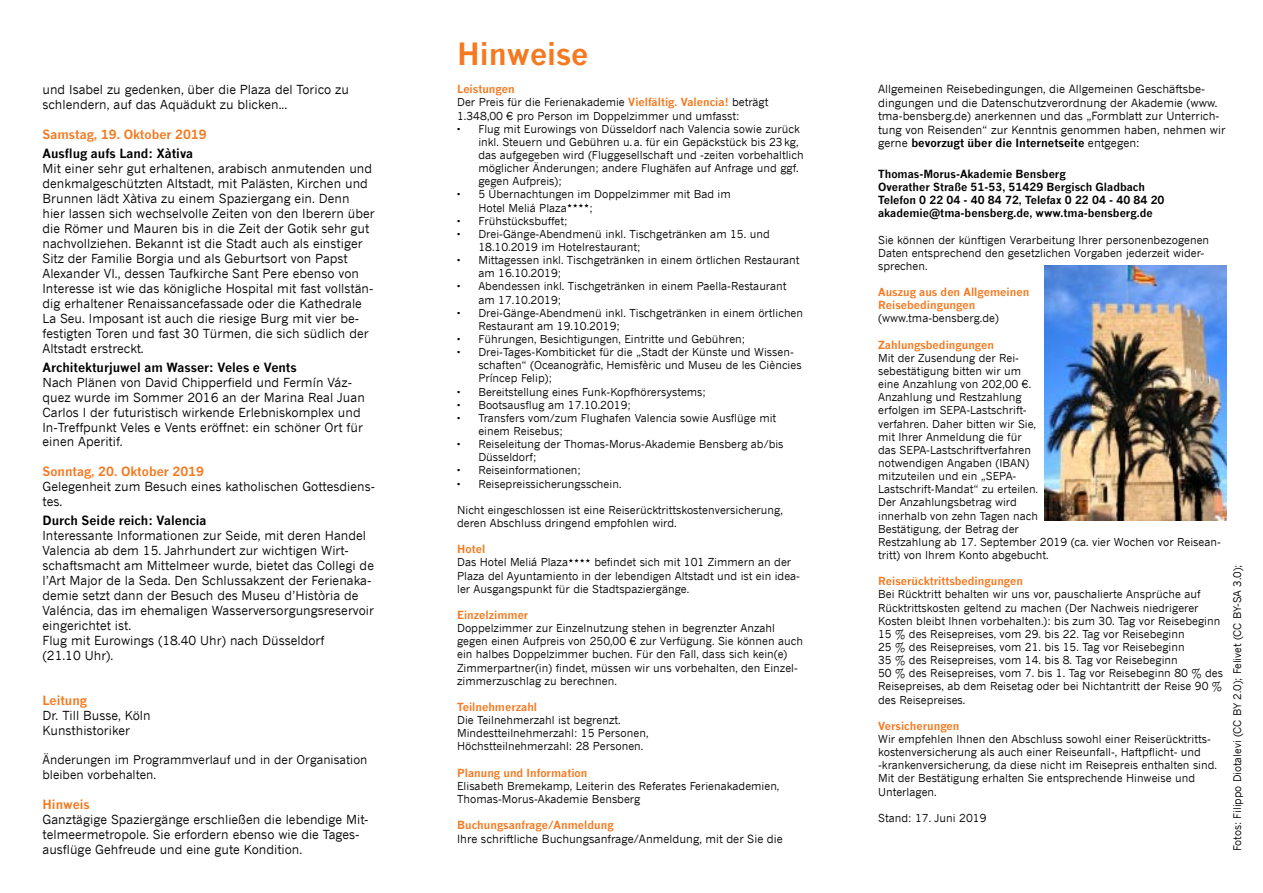
<style>
.page{position:relative;width:1263px;height:893px;background:#fff}
.page>*{position:absolute;margin:0;border:0;box-sizing:border-box;transform-origin:0 0}
.t1{font:700 30px "News Gothic";color:#f47920}
.t2{font:12.45px/15px "News Gothic";color:#000}
.t3{font:700 12.45px "News Gothic";color:#000}
.t4{font:700 12.45px "News Gothic";color:#f47920}
.t5{font:12px/14.4px "News Gothic";color:#000}
.t6{font:11.25px/13.5px "News Gothic";color:#000}
.t7{font:10.95px/13.2px "News Gothic";color:#000}
.t8{font:700 10.95px/13.2px "News Gothic";color:#f47920}
.t9{font:700 10.95px/13.2px "News Gothic";color:#000}
.t10{font:10.5px "News Gothic";color:#000}
.s1{font-weight:700;color:#f47920}
.s2{font-weight:700}
</style>
<div class="page">
<img style="left:1044px;top:265px;width:182px;height:255px">
<p class="t2" style="left:43px;top:82px;width:308px">und Isabel zu gedenken, über die Plaza del Torico zu schlendern, auf das Aquädukt zu blicken...</p>
<p class="t4" style="left:43px;top:127px;width:166px">Samstag, 19. Oktober 2019</p>
<p class="t3" style="left:43px;top:146px;width:152px">Ausflug aufs Land: Xàtiva</p>
<p class="t2" style="left:43px;top:161px;width:334px">Mit einer sehr gut erhaltenen, arabisch anmutenden und denkmalgeschützten Altstadt, mit Palästen, Kirchen und Brunnen lädt Xàtiva zu einem Spaziergang ein. Denn hier lassen sich wechselvolle Zeiten von den Iberern über die Römer und Mauren bis in die Zeit der Gotik sehr gut nachvollziehen. Bekannt ist die Stadt auch als einstiger Sitz der Familie Borgia und als Geburtsort von Papst Alexander VI., dessen Taufkirche Sant Pere ebenso von Interesse ist wie das königliche Hospital mit fast vollstän&shy;dig erhaltener Renaissancefassade oder die Kathedrale La Seu. Imposant ist auch die riesige Burg mit vier be&shy;festigten Toren und fast 30 Türmen, die sich südlich der Altstadt erstreckt.</p>
<p class="t3" style="left:43px;top:359px;width:256px">Architekturjuwel am Wasser: Veles e Vents</p>
<p class="t2" style="left:43px;top:374px;width:324px">Nach Plänen von David Chipperfield und Fermín Váz&shy;quez wurde im Sommer 2016 an der Marina Real Juan Carlos I der futuristisch wirkende Erlebniskomplex und In-Treffpunkt Veles e Vents eröffnet: ein schöner Ort für einen Aperitif.</p>
<p class="t4" style="left:43px;top:464px;width:163px">Sonntag, 20. Oktober 2019</p>
<p class="t2" style="left:43px;top:479px;width:334px">Gelegenheit zum Besuch eines katholischen Gottesdiens&shy;tes.</p>
<p class="t3" style="left:43px;top:513px;width:166px">Durch Seide reich: Valencia</p>
<p class="t2" style="left:43px;top:528px;width:333px">Interessante Informationen zur Seide, mit deren Handel Valencia ab dem 15. Jahrhundert zur wichtigen Wirt&shy;schaftsmacht am Mittelmeer wurde, bietet das Collegi de l’Art Major de la Seda. Den Schlussakzent der Ferienaka&shy;demie setzt dann der Besuch des Museu d’Història de Valéncia, das im ehemaligen Wasserversorgungsreservoir eingerichtet ist.<br>Flug mit Eurowings (18.40 Uhr) nach Düsseldorf<br>(21.10 Uhr).</p>
<p class="t4" style="left:43px;top:692px;width:46px">Leitung</p>
<p class="t2" style="left:43px;top:707px;width:110px">Dr. Till Busse, Köln<br>Kunsthistoriker</p>
<p class="t5" style="left:43px;top:752px;width:326px">Änderungen im Programmverlauf und in der Organisation bleiben vorbehalten.</p>
<p class="t4" style="left:43px;top:796px;width:49px">Hinweis</p>
<p class="t2" style="left:43px;top:811px;width:328px">Ganztägige Spaziergänge erschließen die lebendige Mit&shy;telmeermetropole. Sie erfordern ebenso wie die Tages&shy;ausflüge Gehfreude und eine gute Kondition.</p>
<h1 class="t1" style="left:457px;top:35px;width:133px">Hinweise</h1>
<p class="t7" style="left:457px;top:83px;width:313px"><span class="s1">Leistungen<br></span>Der Preis für die Ferienakademie <span class="s1">Vielfältig. Valencia!</span> beträgt<br>1.348,00 € pro Person im Doppelzimmer und umfasst:</p>
<p class="t7" style="left:478px;top:122px;width:327px">Flug mit Eurowings von Düsseldorf nach Valencia sowie zurück inkl. Steuern und Gebühren u.a. für ein Gepäckstück bis 23kg, das aufgegeben wird (Fluggesellschaft und -zeiten vorbehaltlich möglicher Änderungen; andere Flughäfen auf Anfrage und ggf. gegen Aufpreis);<br>5 Übernachtungen im Doppelzimmer mit Bad im<br>Hotel Meliá Plaza</p>
<p class="t7" style="left:589px;top:201px;width:5px">;</p>
<p class="t7" style="left:478px;top:214px;width:326px">Frühstücksbuffet;<br>Drei-Gänge-Abendmenü inkl. Tischgetränken am 15. und 18.10.2019 im Hotelrestaurant;<br>Mittagessen inkl. Tischgetränken in einem örtlichen Restaurant am 16.10.2019;<br>Abendessen inkl. Tischgetränken in einem Paella-Restaurant am 17.10.2019;<br>Drei-Gänge-Abendmenü inkl. Tischgetränken in einem örtlichen Restaurant am 19.10.2019;<br>Führungen, Besichtigungen, Eintritte und Gebühren; Drei-Tages-Kombiticket für die „Stadt der Künste und Wissen&shy;schaften“ (Oceanogràfic, Hemisfèric und Museu de les Ciències Príncep Felip);<br>Bereitstellung eines Funk-Kopfhörersystems;<br>Bootsausflug am 17.10.2019;<br>Transfers vom/zum Flughafen Valencia sowie Ausflüge mit einem Reisebus;<br>Reiseleitung der Thomas-Morus-Akademie Bensberg ab/bis Düsseldorf;<br>Reiseinformationen;<br>Reisepreissicherungsschein.</p>
<p class="t7" style="left:457px;top:503px;width:327px">Nicht eingeschlossen ist eine Reiserücktrittskostenversicherung, deren Abschluss dringend empfohlen wird.</p>
<p class="t8" style="left:457px;top:542px;width:30px">Hotel</p>
<p class="t7" style="left:457px;top:556px;width:113px">Das Hotel Meliá Plaza</p>
<p class="t7" style="left:457px;top:556px;width:344px;text-indent:137px">befindet sich mit 101 Zimmern an der<br>Plaza del Ayuntamiento in der lebendigen Altstadt und ist ein idea&shy;ler Ausgangspunkt für die Stadtspaziergänge.</p>
<p class="t8" style="left:457px;top:608px;width:73px">Einzelzimmer</p>
<p class="t7" style="left:457px;top:621px;width:347px">Doppelzimmer zur Einzelnutzung stehen in begrenzter Anzahl gegen einen Aufpreis von 250,00 € zur Verfügung. Sie können auch ein halbes Doppelzimmer buchen. Für den Fall, dass sich kein(e)<br>Zimmerpartner(in) findet, müssen wir uns vorbehalten, den Einzel&shy;zimmerzuschlag zu berechnen.</p>
<p class="t8" style="left:457px;top:700px;width:82px">Teilnehmerzahl</p>
<p class="t7" style="left:457px;top:713px;width:193px">Die Teilnehmerzahl ist begrenzt.<br>Mindestteilnehmerzahl: 15 Personen,<br>Höchstteilnehmerzahl: 28 Personen.</p>
<p class="t8" style="left:457px;top:766px;width:132px">Planung und Information</p>
<p class="t7" style="left:457px;top:779px;width:324px">Elisabeth Bremekamp, Leiterin des Referates Ferienakademien,<br>Thomas-Morus-Akademie Bensberg</p>
<p class="t8" style="left:457px;top:818px;width:158px">Buchungsanfrage/Anmeldung</p>
<p class="t6" style="left:457px;top:832px;width:327px">Ihre schriftliche Buchungsanfrage/Anmeldung, mit der Sie die</p>
<p class="t6" style="left:878px;top:82px;width:349px">Allgemeinen Reisebedingungen, die Allgemeinen Geschäftsbe&shy;dingungen und die Datenschutzverordnung der Akademie (www. tma-bensberg.de) anerkennen und das „Formblatt zur Unterrich&shy;tung von Reisenden“ zur Kenntnis genommen haben, nehmen wir gerne <span class="s2">bevorzugt über die Internetseite</span> entgegen:</p>
<p class="t9" style="left:878px;top:167px;width:288px">Thomas-Morus-Akademie Bensberg<br>Overather Straße 51-53, 51429 Bergisch Gladbach Telefon 0 22 04 - 40 84 72, Telefax 0 22 04 - 40 84 20 akademie@tma-bensberg.de, www.tma-bensberg.de</p>
<p class="t7" style="left:878px;top:233px;width:333px">Sie können der künftigen Verarbeitung Ihrer personenbezogenen<br>Daten entsprechend den gesetzlichen Vorgaben jederzeit wider&shy;sprechen.</p>
<p class="t8" style="left:878px;top:285px;width:153px">Auszug aus den Allgemeinen<br>Reisebedingungen</p>
<p class="t7" style="left:878px;top:312px;width:122px">(www.tma-bensberg.de)</p>
<p class="t8" style="left:878px;top:338px;width:117px">Zahlungsbedingungen</p>
<p class="t7" style="left:878px;top:351px;width:344px">Mit der Zusendung der Rei-<br>sebestätigung bitten wir um<br>eine Anzahlung von 202,00 €.<br>Anzahlung und Restzahlung<br>erfolgen im SEPA-Lastschrift-<br>verfahren. Daher bitten wir Sie,<br>mit Ihrer Anmeldung die für<br>das SEPA-Lastschriftverfahren<br>notwendigen Angaben (IBAN)<br>mitzuteilen und ein „SEPA-<br>Lastschrift-Mandat“ zu erteilen.<br>Der Anzahlungsbetrag wird<br>innerhalb von zehn Tagen nach<br>Bestätigung, der Betrag der<br>Restzahlung ab 17. September 2019 (ca. vier Wochen vor Reisean&shy;tritt) von Ihrem Konto abgebucht.</p>
<p class="t8" style="left:878px;top:574px;width:146px">Reiserücktrittsbedingungen</p>
<p class="t7" style="left:878px;top:588px;width:346px">Bei Rücktritt behalten wir uns vor, pauschalierte Ansprüche auf Rücktrittskosten geltend zu machen (Der Nachweis niedrigerer Kosten bleibt Ihnen vorbehalten.): bis zum 30. Tag vor Reisebeginn 15 % des Reisepreises, vom 29. bis 22. Tag vor Reisebeginn<br>25 % des Reisepreises, vom 21. bis 15. Tag vor Reisebeginn<br>35 % des Reisepreises, vom 14. bis 8. Tag vor Reisebeginn<br>50 % des Reisepreises, vom 7. bis 1. Tag vor Reisebeginn 80 % des Reisepreises, ab dem Reisetag oder bei Nichtantritt der Reise 90 % des Reisepreises.</p>
<p class="t8" style="left:878px;top:719px;width:83px">Versicherungen</p>
<p class="t7" style="left:878px;top:732px;width:340px">Wir empfehlen Ihnen den Abschluss sowohl einer Reiserücktritts&shy;kostenversicherung als auch einer Reiseunfall-, Haftpflicht- und -krankenversicherung, da diese nicht im Reisepreis enthalten sind.<br>Mit der Bestätigung erhalten Sie entsprechende Hinweise und Unterlagen.</p>
<p class="t7" style="left:878px;top:811px;width:110px">Stand: 17. Juni 2019</p>
<p class="t10" style="left:1231px;top:851px;width:288px;rotate:-90deg">Fotos: Filippo Diotalevi (CC BY 2.0); Felivet (CC BY-SA 3.0);</p>
</div>
